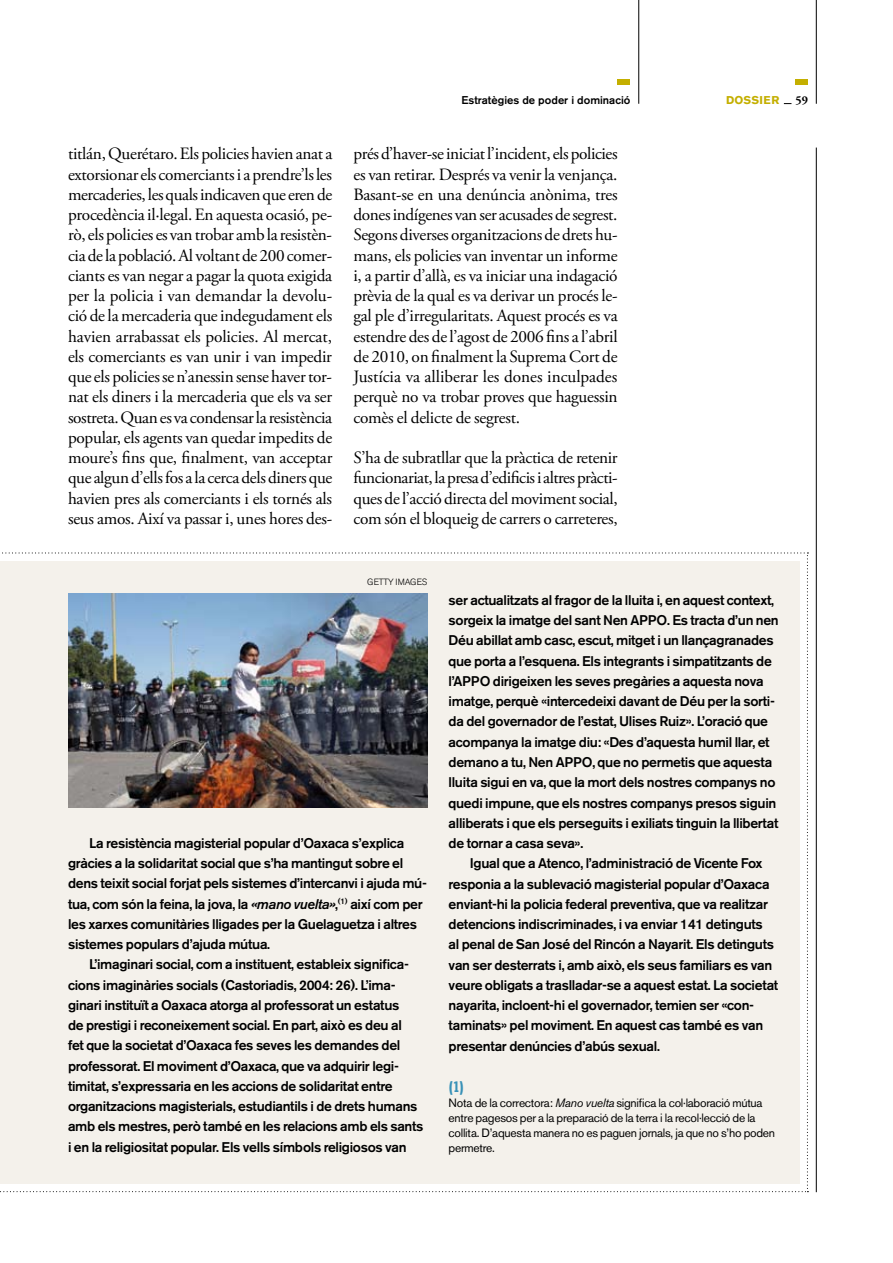
<style>
.page{position:relative;width:893px;height:1263px;background:#fff}
.page>*{position:absolute;margin:0;border:0;box-sizing:border-box;transform-origin:0 0}
.t1{font:17.25px/20.2px "Adobe Garamond Pro";letter-spacing:-.015em;color:#000;text-align:justify}
.t2{font:500 15px "Boton";color:#3891b7}
.t3{font:500 13.95px/20.2px "Akzidenz Grotesk BE";letter-spacing:-.02em;color:#000}
.t4{font:12px/15px "Akzidenz Grotesk BE";letter-spacing:-.02em;color:#000}
.t5{font:700 12px "Adobe Garamond Pro";color:#000}
.t6{font:500 11.25px "Akzidenz Grotesk BE";color:#000}
.t7{font:700 11.25px "Akzidenz Grotesk BE";letter-spacing:.03em;color:#c4af00}
.t8{font:300 9px "Akzidenz Grotesk BE";letter-spacing:-.02em;color:#000}
.s1{font-style:italic}
</style>
<div class="page">
<div style="left:618px;top:79px;width:12px;height:6px;background:#c4af00"></div>
<div style="left:795px;top:79px;width:13px;height:6px;background:#c4af00"></div>
<hr style="left:816px;top:148px;width:1px;height:1044px;background:#000">
<hr style="left:816px;top:0;width:1px;height:104px;background:#000">
<hr style="left:638px;top:0;width:1px;height:104px;background:#000">
<svg style="left:0;top:552px;width:808px;height:640px"></svg>
<div style="left:0;top:561px;width:799px;height:623px;background:#f4f1eb"></div>
<img style="left:68px;top:593px;width:359px;height:214px">
<p class="t6" style="left:461px;top:93px;width:170px">Estratègies de poder i dominació</p>
<p class="t7" style="left:726px;top:93px;width:55px">DOSSIER</p>
<p class="t5" style="left:795px;top:93px;width:14px">59</p>
<p class="t1" style="left:68px;top:144px;width:266px">titlán, Querétaro. Els policies havien anat a extorsionar els comerciants i a prendre’ls les mercaderies, les quals indicaven que eren de procedència il·legal. En aquesta ocasió, pe&shy;rò, els policies es van trobar amb la resistèn&shy;cia de la població. Al voltant de 200 comer&shy;ciants es van negar a pagar la quota exigida per la policia i van demandar la devolu&shy;ció de la mercaderia que indegudament els havien arrabassat els policies. Al mercat, els comerciants es van unir i van impedir que els policies se n’anessin sense haver tor&shy;nat els diners i la mercaderia que els va ser sostreta. Quan es va condensar la resistència popular, els agents van quedar impedits de moure’s fins que, finalment, van acceptar que algun d’ells fos a la cerca dels diners que havien pres als comerciants i els tornés als seus amos. Així va passar i, unes hores des-</p>
<p class="t1" style="left:353px;top:144px;width:266px">prés d’haver-se iniciat l’incident, els policies es van retirar. Després va venir la venjança.<br>Basant-se en una denúncia anònima, tres dones indígenes van ser acusades de segrest.<br>Segons diverses organitzacions de drets hu&shy;mans, els policies van inventar un informe i, a partir d’allà, es va iniciar una indagació prèvia de la qual es va derivar un procés le&shy;gal ple d’irregularitats. Aquest procés es va estendre des de l’agost de 2006 fins a l’abril de 2010, on finalment la Suprema Cort de Justícia va alliberar les dones inculpades perquè no va trobar proves que haguessin comès el delicte de segrest.</p>
<p class="t1" style="left:353px;top:448px;width:266px">S’ha de subratllar que la pràctica de retenir funcionariat, la presa d’edificis i altres pràcti&shy;ques de l’acció directa del moviment social, com són el bloqueig de carrers o carreteres,</p>
<p class="t8" style="left:367px;top:576px;width:62px">GETTY IMAGES</p>
<p class="t3" style="left:68px;top:833px;width:361px;text-indent:21px">La resistència magisterial popular d’Oaxaca s’explica gràcies a la solidaritat social que s’ha mantingut sobre el dens teixit social forjat pels sistemes d’intercanvi i ajuda mú&shy;tua, com són la feina, la jova, la <span class="s1">«mano vuelta»</span>,<sup>(1)</sup> així com per les xarxes comunitàries lligades per la Guelaguetza i altres sistemes populars d’ajuda mútua.</p>
<p class="t3" style="left:68px;top:954px;width:357px;text-indent:21px">L’imaginari social, com a instituent, estableix significa&shy;cions imaginàries socials (Castoriadis, 2004: 26). L’ima&shy;ginari instituït a Oaxaca atorga al professorat un estatus<br>de prestigi i reconeixement social. En part, això es deu al<br>fet que la societat d’Oaxaca fes seves les demandes del professorat. El moviment d’Oaxaca, que va adquirir legi&shy;timitat, s’expressaria en les accions de solidaritat entre organitzacions magisterials, estudiantils i de drets humans amb els mestres, però també en les relacions amb els sants i en la religiositat popular. Els vells símbols religiosos van</p>
<p class="t3" style="left:449px;top:590px;width:332px">ser actualitzats al fragor de la lluita i, en aquest context, sorgeix la imatge del sant Nen APPO. Es tracta d’un nen Déu abillat amb casc, escut, mitget i un llançagranades que porta a l’esquena. Els integrants i simpatitzants de l’APPO dirigeixen les seves pregàries a aquesta nova imatge, perquè «intercedeixi davant de Déu per la sorti&shy;da del governador de l’estat, Ulises Ruiz». L’oració que acompanya la imatge diu: «Des d’aquesta humil llar, et demano a tu, Nen APPO, que no permetis que aquesta lluita sigui en va, que la mort dels nostres companys no quedi impune, que els nostres companys presos siguin alliberats i que els perseguits i exiliats tinguin la llibertat de tornar a casa seva».</p>
<p class="t3" style="left:449px;top:853px;width:331px;text-indent:21px">Igual que a Atenco, l’administració de Vicente Fox responia a la sublevació magisterial popular d’Oaxaca enviant-hi la policia federal preventiva, que va realitzar detencions indiscriminades, i va enviar 141 detinguts<br>al penal de San José del Rincón a Nayarit. Els detinguts van ser desterrats i, amb això, els seus familiars es van veure obligats a traslladar-se a aquest estat. La societat nayarita, incloent-hi el governador, temien ser «con&shy;taminats» pel moviment. En aquest cas també es van presentar denúncies d’abús sexual.</p>
<p class="t2" style="left:449px;top:1077px;width:17px">(1)</p>
<p class="t4" style="left:449px;top:1095px;width:328px">Nota de la correctora: <span class="s1">Mano vuelta</span> significa la col·laboració mútua entre pagesos per a la preparació de la terra i la recol·lecció de la collita. D’aquesta manera no es paguen jornals, ja que no s’ho poden permetre.</p>
</div>
